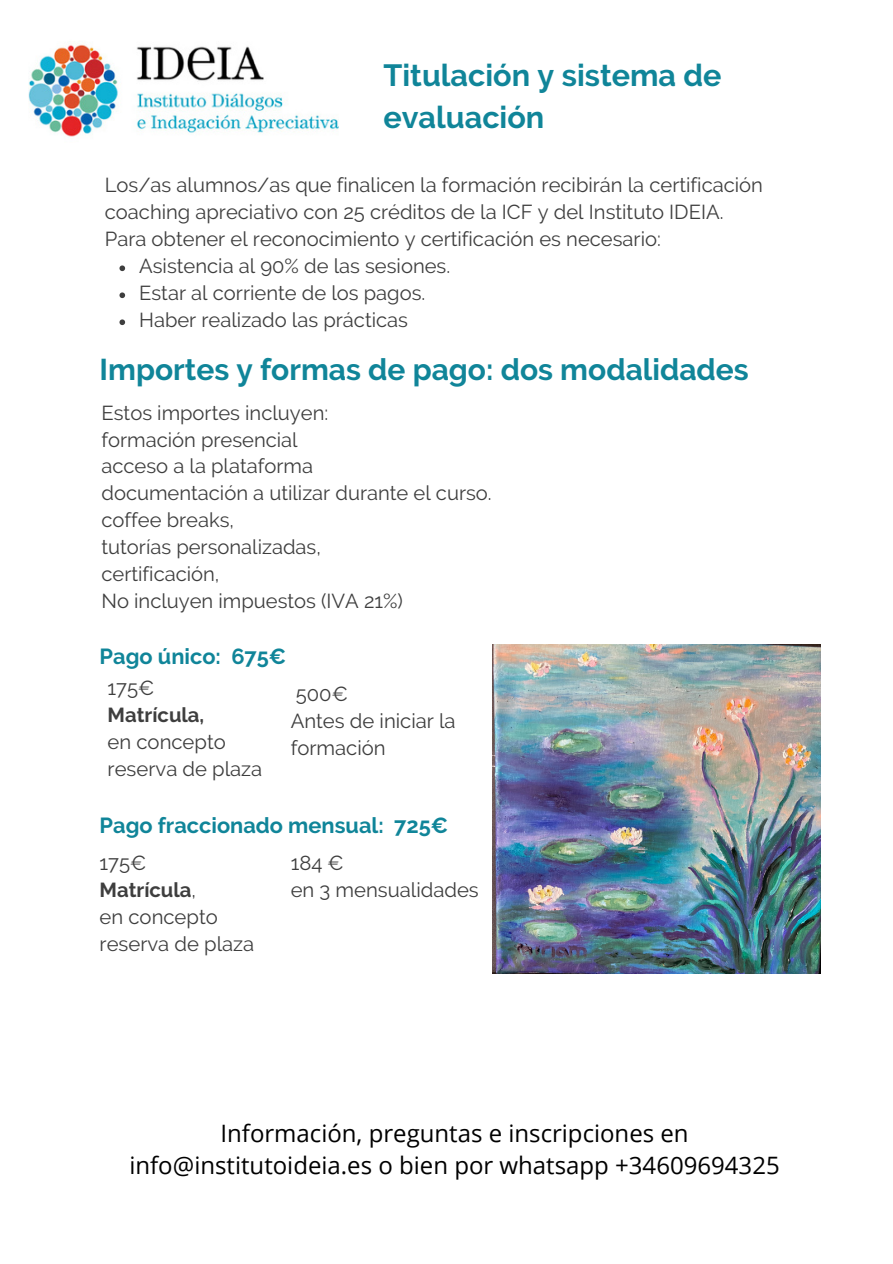
<style>
.page{position:relative;width:893px;height:1264px;background:#fff}
.page>*{position:absolute;margin:0;border:0;box-sizing:border-box;transform-origin:0 0}
.t1{font:700 30.6px/41.5px "Raleway";color:#108599}
.t2{font:700 30px "Raleway";color:#108599}
.t3{font:24px/32.5px "Open Sans";color:#000;text-align:center}
.t4{font:700 21.75px "Raleway";color:#108599}
.t5{font:20.25px/27px "Raleway";color:#3e3e3e}
.t6{font:700 20.25px "Raleway";color:#3e3e3e}
.t7{font:20.1px/27px "Raleway";color:#3e3e3e}
.s1{font-weight:400}
</style>
<div class="page">
<img style="left:29px;top:44px;width:309px;height:93px">
<img style="left:492px;top:644px;width:328px;height:329px">
<svg style="left:119px;top:265px;width:6px;height:6px"></svg>
<svg style="left:119px;top:292px;width:6px;height:6px"></svg>
<svg style="left:119px;top:319px;width:6px;height:6px"></svg>
<p class="t1" style="left:383px;top:55px;width:339px">Titulación y sistema de evaluación</p>
<p class="t7" style="left:105px;top:172px;width:659px">Los/as alumnos/as que finalicen la formación recibirán la certificación coaching apreciativo con 25 créditos de la ICF y del Instituto IDEIA.</p>
<p class="t7" style="left:105px;top:226px;width:557px">Para obtener el reconocimiento y certificación es necesario:</p>
<p class="t7" style="left:139px;top:253px;width:312px">Asistencia al 90% de las sesiones.</p>
<p class="t7" style="left:139px;top:280px;width:288px">Estar al corriente de los pagos.</p>
<p class="t7" style="left:139px;top:307px;width:270px">Haber realizado las prácticas</p>
<p class="t2" style="left:100px;top:352px;width:650px">Importes y formas de pago: dos modalidades</p>
<p class="t7" style="left:101px;top:399px;width:228px">Estos importes incluyen:</p>
<p class="t7" style="left:101px;top:426px;width:198px">formación presencial</p>
<p class="t7" style="left:101px;top:453px;width:213px">acceso a la plataforma</p>
<p class="t7" style="left:101px;top:479px;width:391px">documentación a utilizar durante el curso.</p>
<p class="t7" style="left:101px;top:506px;width:134px">coffee breaks,</p>
<p class="t7" style="left:101px;top:533px;width:221px">tutorías personalizadas,</p>
<p class="t7" style="left:101px;top:560px;width:119px">certificación,</p>
<p class="t7" style="left:101px;top:587px;width:303px">No incluyen impuestos (IVA 21%)</p>
<p class="t4" style="left:100px;top:643px;width:188px">Pago único: 675€</p>
<p class="t5" style="left:108px;top:674px;width:48px">175€</p>
<p class="t6" style="left:108px;top:703px;width:98px">Matrícula,</p>
<p class="t5" style="left:108px;top:728px;width:120px">en concepto</p>
<p class="t5" style="left:108px;top:755px;width:156px">reserva de plaza</p>
<p class="t5" style="left:296px;top:680px;width:54px">500€</p>
<p class="t5" style="left:291px;top:707px;width:166px">Antes de iniciar la formación</p>
<p class="t4" style="left:100px;top:812px;width:350px">Pago fraccionado mensual: 725€</p>
<p class="t5" style="left:100px;top:849px;width:48px">175€</p>
<p class="t6" style="left:100px;top:877px;width:98px">Matrícula<span class="s1">,</span></p>
<p class="t5" style="left:100px;top:903px;width:120px">en concepto</p>
<p class="t5" style="left:100px;top:930px;width:156px">reserva de plaza</p>
<p class="t5" style="left:291px;top:849px;width:55px">184 €</p>
<p class="t5" style="left:291px;top:876px;width:189px">en 3 mensualidades</p>
<p class="t3" style="left:129px;top:1115px;width:651px">Información, preguntas e inscripciones en info@institutoideia.es o bien por whatsapp +34609694325</p>
</div>
